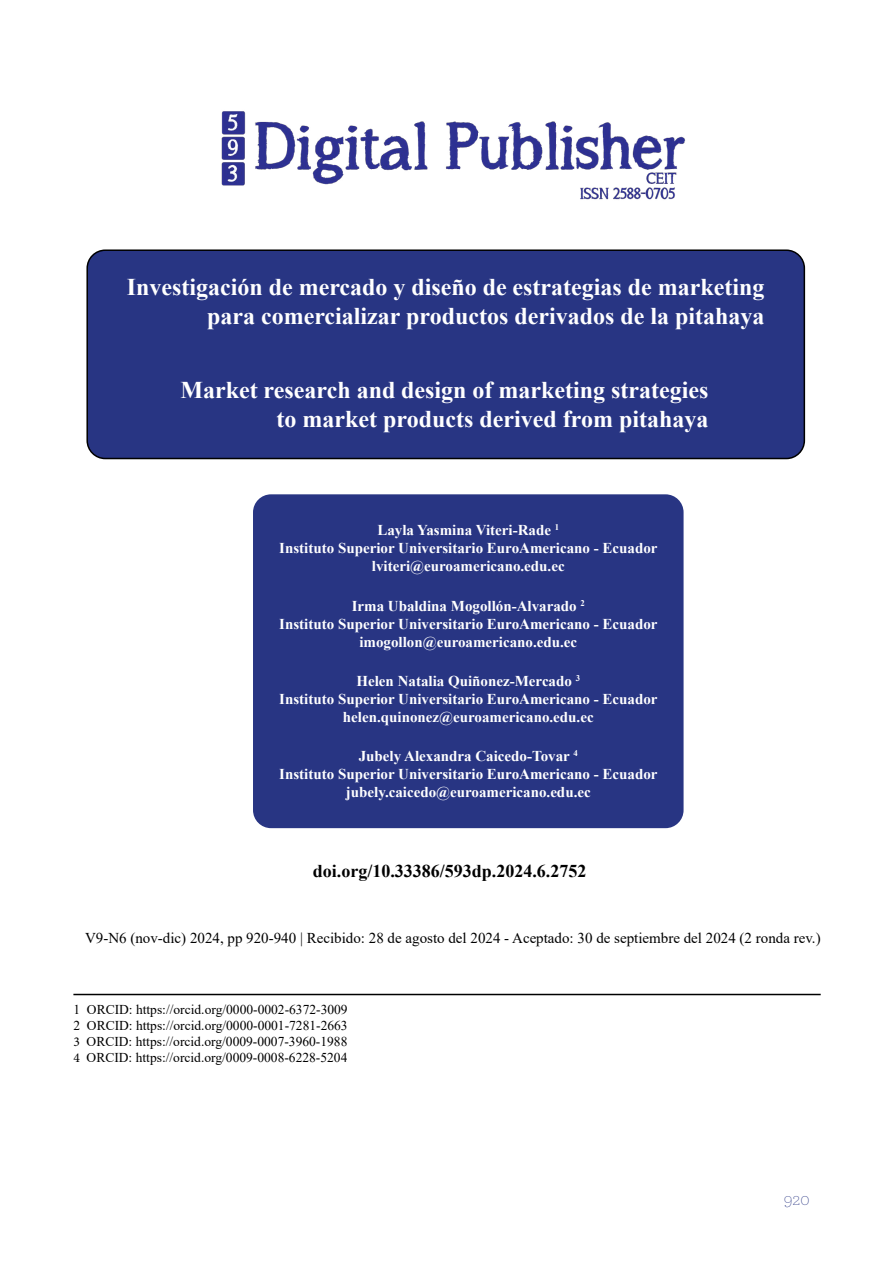
<style>
.page{position:relative;width:893px;height:1263px;background:#fff}
.page>*{position:absolute;margin:0;border:0;box-sizing:border-box;transform-origin:0 0}
.t1{font:700 24px/28.8px "Times New Roman";color:#fff;text-align:right}
.t2{font:700 18px "Times New Roman";color:#000}
.t3{font:200 18px "Archer";color:#283583}
.t4{font:700 15px/18px "Times New Roman";color:#fff;text-align:center}
.t5{font:15px "Times New Roman";color:#000}
.t6{font:13.5px/16.2px "Times New Roman";color:#000;text-align:justify}
.s1{font-family:"Minion Pro"}
</style>
<div class="page">
<div style="left:87px;top:250px;width:717px;height:208px;background:#283583;border-radius:18px"></div>
<div style="left:86px;top:249px;width:719px;height:210px;border:2px solid #000;border-radius:18px"></div>
<img style="left:221px;top:111px;width:465px;height:89px">
<div style="left:253px;top:494px;width:431px;height:334px;background:#283583;border-radius:18px"></div>
<hr style="left:73px;top:994px;width:748px;height:1px;background:#000">
<h1 class="t1" style="left:127px;top:272px;width:639px">Investigación de mercado y diseño de estrategias de marketing para comercializar productos derivados de la pitahaya</h1>
<h1 class="t1" style="left:180px;top:375px;width:529px">Market research and design of marketing strategies to market products derived from pitahaya</h1>
<p class="t4" style="left:279px;top:521px;width:380px">Layla Yasmina Viteri-Rade <sup>1<br></sup>Instituto Superior Universitario EuroAmericano - Ecuador lviteri@euroamericano.edu.ec</p>
<p class="t4" style="left:279px;top:596px;width:380px">Irma Ubaldina Mogollón-Alvarado <sup>2<br></sup>Instituto Superior Universitario EuroAmericano - Ecuador imogollon@euroamericano.edu.ec</p>
<p class="t4" style="left:279px;top:671px;width:380px">Helen Natalia Quiñonez-Mercado <sup>3<br></sup>Instituto Superior Universitario EuroAmericano - Ecuador helen.quinonez@euroamericano.edu.ec</p>
<p class="t4" style="left:279px;top:747px;width:380px">Jubely Alexandra Caicedo-Tovar <sup>4<br></sup>Instituto Superior Universitario EuroAmericano - Ecuador jubely.caicedo@euroamericano.edu.ec</p>
<p class="t2" style="left:313px;top:858px;width:275px">doi.org/10.33386/593dp.2024.6.2752</p>
<p class="t5" style="left:85px;top:928px;width:737px">V9-N6 (nov-dic) 2024, pp 920-940 | Recibido: 28 de agosto del 2024 - Aceptado: 30 de septiembre del 2024 (2 ronda rev.)</p>
<p class="t6" style="left:73px;top:1000px;width:276px">1 ORCID: https://orcid.org/0000-0002-6372-3009<br>2 ORCID: https://orcid.org/0000-0001-7281-2663<br><span class="s1">3</span> ORCID: https://orcid.org/0009-0007-3960-1988<br><span class="s1">4</span> ORCID: https://orcid.org/0009-0008-6228-5204</p>
<p class="t3" style="left:784px;top:1188px;width:27px">920</p>
</div>
